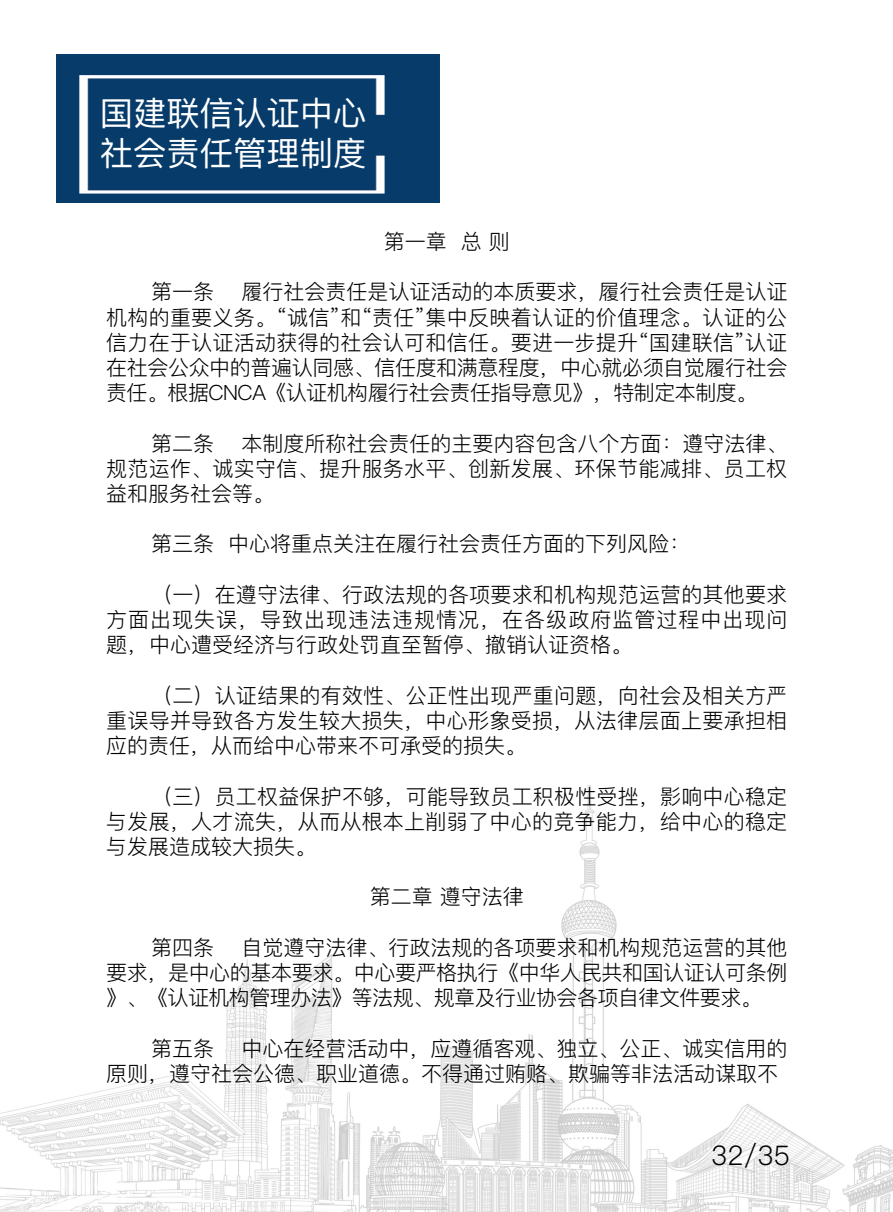
<style>
.page{position:relative;width:893px;height:1212px;background:#fff}
.page>*{position:absolute;margin:0;border:0;box-sizing:border-box;transform-origin:0 0}
.t1{font:33.3px/40px "Ping Fang SC";color:#fff}
.t2{font:300 27px "Ping Fang SC";color:#000}
.t3{font:300 21px/25.2px "Ping Fang SC";color:#000;text-align:justify}
</style>
<div class="page">
<img style="left:0;top:786px;width:893px;height:426px">
<img style="left:57px;top:54px;width:382px;height:148px">
<h1 class="t1" style="left:100px;top:93px;width:268px">国建联信认证中心社会责任管理制度</h1>
<p class="t3" style="left:384px;top:229px;width:127px">第一章 总 则</p>
<p class="t3" style="left:151px;top:279px;width:64px">第一条</p>
<p class="t3" style="left:106px;top:279px;width:683px;text-indent:135px">履行社会责任是认证活动的本质要求，履行社会责任是认证机构的重要义务。“诚信”和“责任”集中反映着认证的价值理念。认证的公信力在于认证活动获得的社会认可和信任。要进一步提升“国建联信”认证在社会公众中的普遍认同感、信任度和满意程度，中心就必须自觉履行社会责任。根据CNCA《认证机构履行社会责任指导意见》，特制定本制度。</p>
<p class="t3" style="left:151px;top:430px;width:64px">第二条</p>
<p class="t3" style="left:106px;top:430px;width:683px;text-indent:135px">本制度所称社会责任的主要内容包含八个方面：遵守法律、规范运作、诚实守信、提升服务水平、创新发展、环保节能减排、员工权益和服务社会等。</p>
<p class="t3" style="left:151px;top:531px;width:540px">第三条 中心将重点关注在履行社会责任方面的下列风险：</p>
<p class="t3" style="left:106px;top:581px;width:683px;text-indent:45px">（一）在遵守法律、行政法规的各项要求和机构规范运营的其他要求方面出现失误，导致出现违法违规情况，在各级政府监管过程中出现问题，中心遭受经济与行政处罚直至暂停、撤销认证资格。</p>
<p class="t3" style="left:106px;top:682px;width:683px;text-indent:45px">（二）认证结果的有效性、公正性出现严重问题，向社会及相关方严重误导并导致各方发生较大损失，中心形象受损，从法律层面上要承担相应的责任，从而给中心带来不可承受的损失。</p>
<p class="t3" style="left:106px;top:783px;width:683px;text-indent:45px">（三）员工权益保护不够，可能导致员工积极性受挫，影响中心稳定与发展，人才流失，从而从根本上削弱了中心的竞争能力，给中心的稳定与发展造成较大损失。</p>
<p class="t3" style="left:370px;top:884px;width:155px">第二章 遵守法律</p>
<p class="t3" style="left:151px;top:934px;width:64px">第四条</p>
<p class="t3" style="left:106px;top:934px;width:683px;text-indent:135px">自觉遵守法律、行政法规的各项要求和机构规范运营的其他要求，是中心的基本要求。中心要严格执行《中华人民共和国认证认可条例》、《认证机构管理办法》等法规、规章及行业协会各项自律文件要求。</p>
<p class="t3" style="left:151px;top:1035px;width:64px">第五条</p>
<p class="t3" style="left:106px;top:1035px;width:683px;text-indent:135px">中心在经营活动中，应遵循客观、独立、公正、诚实信用的原则，遵守社会公德、职业道德。不得通过贿赂、欺骗等非法活动谋取不</p>
<p class="t2" style="left:711px;top:1139px;width:80px">32/35</p>
</div>
